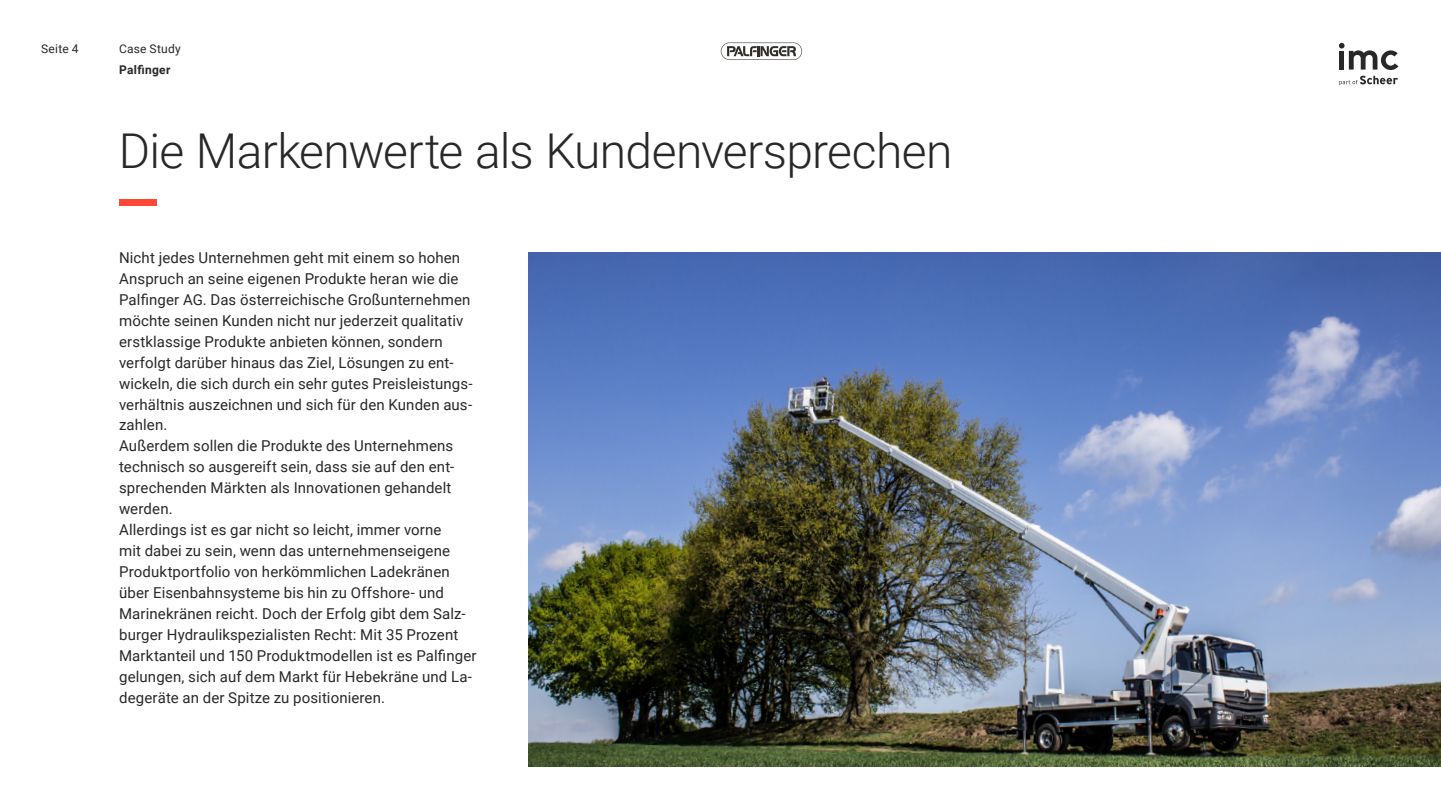
<style>
.page{position:relative;width:1441px;height:810px;background:#fff}
.page>*{position:absolute;margin:0;border:0;box-sizing:border-box;transform-origin:0 0}
.t1{font:84px "Roboto";color:#ff4637}
.t2{font:300 48px "Roboto";letter-spacing:-.015em;color:#282828}
.t3{font:15px/21px "Roboto";letter-spacing:.01em;color:#282828}
.t4{font:12px "Roboto";letter-spacing:.02em;color:#282828}
.t5{font:700 12px "Roboto";letter-spacing:.025em;color:#282828}
</style>
<div class="page">
<svg style="left:1339px;top:76px;width:58px;height:9px"></svg>
<svg style="left:1339px;top:43px;width:59px;height:27px"></svg>
<svg style="left:720px;top:43px;width:82px;height:17px"></svg>
<img style="left:528px;top:252px;width:912px;height:514px">
<p class="t4" style="left:41px;top:40px;width:39px">Seite 4</p>
<p class="t4" style="left:119px;top:40px;width:63px">Case Study</p>
<p class="t5" style="left:119px;top:61px;width:53px">Palfinger</p>
<h2 class="t2" style="left:119px;top:117px;width:835px">Die Markenwerte als Kundenversprechen</h2>
<h1 class="t1" style="left:119px;top:111px;width:39px">_</h1>
<p class="t3" style="left:119px;top:246px;width:359px">Nicht jedes Unternehmen geht mit einem so hohen Anspruch an seine eigenen Produkte heran wie die Palfinger AG. Das österreichische Großunternehmen möchte seinen Kunden nicht nur jederzeit qualitativ erstklassige Produkte anbieten können, sondern verfolgt darüber hinaus das Ziel, Lösungen zu ent&shy;wickeln, die sich durch ein sehr gutes Preisleistungs&shy;verhältnis auszeichnen und sich für den Kunden aus&shy;zahlen.<br>Außerdem sollen die Produkte des Unternehmens technisch so ausgereift sein, dass sie auf den ent&shy;sprechenden Märkten als Innovationen gehandelt werden.<br>Allerdings ist es gar nicht so leicht, immer vorne<br>mit dabei zu sein, wenn das unternehmenseigene Produktportfolio von herkömmlichen Ladekränen über Eisenbahnsysteme bis hin zu Offshore- und Marinekränen reicht. Doch der Erfolg gibt dem Salz&shy;burger Hydraulikspezialisten Recht: Mit 35 Prozent Marktanteil und 150 Produktmodellen ist es Palfinger gelungen, sich auf dem Markt für Hebekräne und La&shy;degeräte an der Spitze zu positionieren.</p>
</div>
